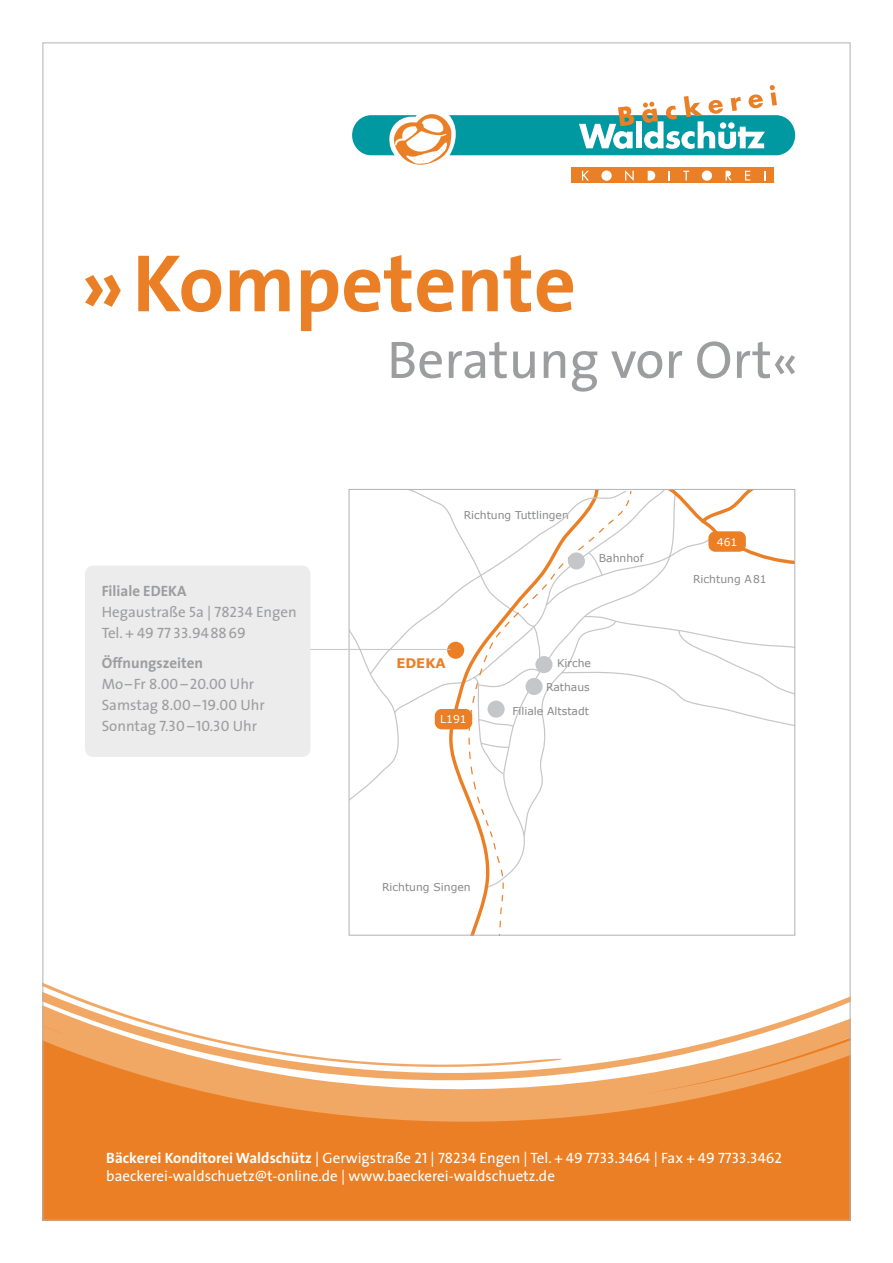
<style>
.page{position:relative;width:893px;height:1263px;background:#fff}
.page>*{position:absolute;margin:0;border:0;box-sizing:border-box;transform-origin:0 0}
.t1{font:15px "The Sans Caps";color:#fff}
.t2{font:15px/21px "The Sans";color:#9c9d9f}
.t3{font:15px "The Sans";color:#fff}
.t4{font:15px "The Sans Caps";color:#9c9d9f}
.t5{font:700 15px "The Sans";color:#9c9d9f}
.t6{font:700 13.2px "Verdana";color:#eb7f25}
.t7{font:10.8px "Verdana";color:#878889}
.t8{font:10.8px "Verdana";color:#fff}
.s1{font-weight:700}
.s2{font-family:"The Sans Caps"}
.s3{font-family:"The Sans"}
.s4{font-family:"The Sans";font-weight:700}
</style>
<div class="page">
<div style="left:43px;top:860px;width:807px;height:360px;background:#eb7f25"></div>
<svg style="left:331px;top:544px;width:517px;height:578px;fill:#fff"></svg>
<svg style="left:711px;top:892px;width:137px;height:217px"></svg>
<svg style="left:85px;top:566px;width:246px;height:548px"></svg>
<svg style="left:45px;top:699px;width:519px;height:378px;fill:#fff"></svg>
<div style="left:571px;top:167px;width:203px;height:16px;background:#eb7f25"></div>
<svg style="left:352px;top:85px;width:443px;height:96px"></svg>
<svg style="left:85px;top:275px;width:36px;height:32px"></svg>
<svg style="left:138px;top:256px;width:83px;height:56px"></svg>
<svg style="left:230px;top:269px;width:60px;height:42px"></svg>
<svg style="left:301px;top:270px;width:37px;height:61px"></svg>
<svg style="left:344px;top:255px;width:67px;height:57px"></svg>
<svg style="left:417px;top:269px;width:36px;height:43px"></svg>
<svg style="left:462px;top:269px;width:36px;height:42px"></svg>
<svg style="left:504px;top:255px;width:27px;height:57px"></svg>
<svg style="left:537px;top:269px;width:36px;height:43px"></svg>
<svg style="left:392px;top:342px;width:50px;height:36px"></svg>
<svg style="left:449px;top:342px;width:58px;height:36px"></svg>
<svg style="left:513px;top:351px;width:22px;height:27px"></svg>
<svg style="left:544px;top:351px;width:21px;height:27px"></svg>
<svg style="left:572px;top:351px;width:25px;height:41px"></svg>
<svg style="left:611px;top:351px;width:51px;height:27px"></svg>
<svg style="left:669px;top:351px;width:13px;height:27px"></svg>
<svg style="left:697px;top:341px;width:33px;height:37px"></svg>
<svg style="left:737px;top:342px;width:58px;height:36px"></svg>
<svg style="left:351px;top:491px;width:442px;height:442px"></svg>
<div style="left:568px;top:552px;width:17px;height:17px;background:#c5c6c8;border-radius:50%"></div>
<div style="left:447px;top:642px;width:17px;height:17px;background:#eb7f25;border-radius:50%"></div>
<svg style="left:523px;top:620px;width:270px;height:218px"></svg>
<svg style="left:471px;top:583px;width:77px;height:125px"></svg>
<hr style="left:310px;top:649px;width:141px;height:1px;background:#c5c6c8">
<div style="left:85px;top:566px;width:225px;height:191px;background:#ececed;border-radius:9px"></div>
<p class="t2" style="left:102px;top:580px;width:197px"><span class="s1">Filiale EDEKA<br></span>Hegaustraße <span class="s2">5</span>a <span class="s2">| 78234</span> Engen</p>
<p class="t4" style="left:102px;top:621px;width:146px"><span class="s3">Tel.</span> + 49 77 33.948869</p>
<p class="t5" style="left:102px;top:651px;width:103px">Öffnungszeiten</p>
<p class="t4" style="left:102px;top:672px;width:154px"><span class="s3">Mo–Fr</span> 8.00 – 20.00 <span class="s3">Uhr</span></p>
<p class="t2" style="left:102px;top:694px;width:165px">Samstag <span class="s2">8.00 – 19.00</span> Uhr<br>Sonntag <span class="s2">7.30 – 10.30</span> Uhr</p>
<p class="t7" style="left:464px;top:508px;width:107px">Richtung Tuttlingen</p>
<p class="t7" style="left:599px;top:551px;width:46px">Bahnhof</p>
<p class="t6" style="left:396px;top:655px;width:51px">EDEKA</p>
<p class="t7" style="left:557px;top:656px;width:35px">Kirche</p>
<p class="t8" style="left:440px;top:713px;width:28px">L191</p>
<p class="t7" style="left:546px;top:680px;width:45px">Rathaus</p>
<p class="t7" style="left:512px;top:704px;width:78px">Filiale Altstadt</p>
<p class="t8" style="left:717px;top:535px;width:22px">461</p>
<p class="t7" style="left:693px;top:572px;width:75px">Richtung A81</p>
<p class="t7" style="left:382px;top:880px;width:90px">Richtung Singen</p>
<p class="t1" style="left:106px;top:1146px;width:677px"><span class="s4">Bäckerei Konditorei Waldschütz</span> <span class="s3">| Gerwigstraße</span> 21 | 78234 <span class="s3">Engen | Tel.</span> + 49 7733.3464 <span class="s3">| Fax</span> + 49 7733<span class="s3">.</span>3462</p>
<p class="t3" style="left:106px;top:1164px;width:450px">baeckerei-waldschuetz@t-online.de | www.baeckerei-waldschuetz.de</p>
</div>
